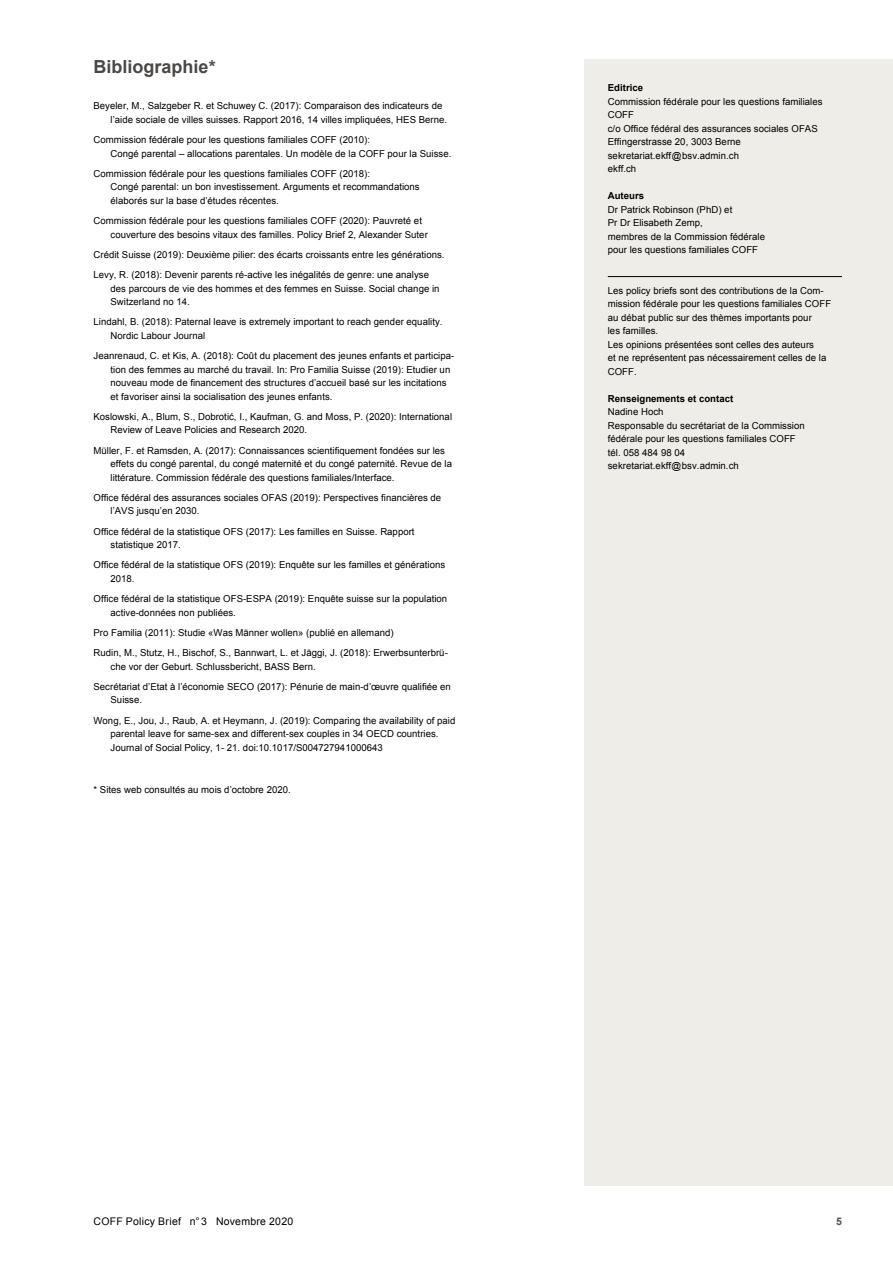
<style>
.page{position:relative;width:893px;height:1263px;background:#fff}
.page>*{position:absolute;margin:0;border:0;box-sizing:border-box;transform-origin:0 0}
.t1{font:700 18px "Arial";color:#4b4744}
.t2{font:10.5px "Arial";letter-spacing:.025em;color:#000}
.t3{font:700 10.5px "Arial";color:#55524e}
.t4{font:9.6px/13.5px "Arial";color:#000}
.t5{font:700 9.6px "Arial";letter-spacing:.005em;color:#000}
</style>
<div class="page">
<div style="left:585px;top:60px;width:308px;height:1126px;background:#eeede7"></div>
<hr style="left:608px;top:276px;width:234px;height:1px;background:#000">
<h1 class="t1" style="left:94px;top:55px;width:124px">Bibliographie*</h1>
<p class="t4" style="left:111px;top:99px;width:338px;text-indent:-17px">Beyeler, M., Salzgeber R. et Schuwey C. (2017): Comparaison des indicateurs de l’aide sociale de villes suisses. Rapport 2016, 14 villes impliquées, HES Berne.</p>
<p class="t4" style="left:111px;top:133px;width:342px;text-indent:-17px">Commission fédérale pour les questions familiales COFF (2010):<br>Congé parental – allocations parentales. Un modèle de la COFF pour la Suisse.</p>
<p class="t4" style="left:111px;top:167px;width:311px;text-indent:-17px">Commission fédérale pour les questions familiales COFF (2018):<br>Congé parental: un bon investissement. Arguments et recommandations élaborés sur la base d’études récentes.</p>
<p class="t4" style="left:111px;top:214px;width:319px;text-indent:-17px">Commission fédérale pour les questions familiales COFF (2020): Pauvreté et couverture des besoins vitaux des familles. Policy Brief 2, Alexander Suter</p>
<p class="t4" style="left:94px;top:244px;width:353px;line-height:20.2px">Crédit Suisse (2019): Deuxième pilier: des écarts croissants entre les générations.<br>Levy, R. (2018): Devenir parents ré-active les inégalités de genre: une analyse</p>
<p class="t4" style="left:111px;top:281px;width:330px">des parcours de vie des hommes et des femmes en Suisse. Social change in<br>Switzerland no 14.</p>
<p class="t4" style="left:111px;top:315px;width:333px;text-indent:-17px">Lindahl, B. (2018): Paternal leave is extremely important to reach gender equality.<br>Nordic Labour Journal</p>
<p class="t4" style="left:111px;top:349px;width:345px;text-indent:-17px">Jeanrenaud, C. et Kis, A. (2018): Coût du placement des jeunes enfants et participa&shy;tion des femmes au marché du travail. In: Pro Familia Suisse (2019): Etudier un nouveau mode de financement des structures d’accueil basé sur les incitations et favoriser ainsi la socialisation des jeunes enfants.</p>
<p class="t4" style="left:111px;top:410px;width:343px;text-indent:-17px">Koslowski, A., Blum, S., Dobrotić, I., Kaufman, G. and Moss, P. (2020): International<br>Review of Leave Policies and Research 2020.</p>
<p class="t4" style="left:111px;top:443px;width:343px;text-indent:-17px">Müller, F. et Ramsden, A. (2017): Connaissances scientifiquement fondées sur les effets du congé parental, du congé maternité et du congé paternité. Revue de la littérature. Commission fédérale des questions familiales/Interface.</p>
<p class="t4" style="left:111px;top:491px;width:332px;text-indent:-17px">Office fédéral des assurances sociales OFAS (2019): Perspectives financières de l’AVS jusqu’en 2030.</p>
<p class="t4" style="left:111px;top:524px;width:306px;text-indent:-17px">Office fédéral de la statistique OFS (2017): Les familles en Suisse. Rapport statistique 2017.</p>
<p class="t4" style="left:111px;top:558px;width:336px;text-indent:-17px">Office fédéral de la statistique OFS (2019): Enquête sur les familles et générations<br>2018.</p>
<p class="t4" style="left:111px;top:592px;width:338px;text-indent:-17px">Office fédéral de la statistique OFS-ESPA (2019): Enquête suisse sur la population active-données non publiées.</p>
<p class="t4" style="left:94px;top:622px;width:356px;line-height:20.2px">Pro Familia (2011): Studie «Was Männer wollen» (publié en allemand)<br>Rudin, M., Stutz, H., Bischof, S., Bannwart, L. et Jäggi, J. (2018): Erwerbsunterbrü-</p>
<p class="t4" style="left:94px;top:656px;width:359px;line-height:20.2px;text-indent:17px">che vor der Geburt. Schlussbericht, BASS Bern.<br>Secrétariat d’Etat à l’économie SECO (2017): Pénurie de main-d’œuvre qualifiée en</p>
<p class="t4" style="left:94px;top:690px;width:363px;line-height:20.2px;text-indent:17px">Suisse.<br>Wong, E., Jou, J., Raub, A. et Heymann, J. (2019): Comparing the availability of paid</p>
<p class="t4" style="left:111px;top:727px;width:329px">parental leave for same-sex and different-sex couples in 34 OECD countries.<br>Journal of Social Policy, 1- 21. doi:10.1017/S004727941000643</p>
<p class="t4" style="left:94px;top:783px;width:199px">* Sites web consultés au mois d’octobre 2020.</p>
<p class="t5" style="left:608px;top:82px;width:37px">Editrice</p>
<p class="t4" style="left:608px;top:95px;width:216px">Commission fédérale pour les questions familiales<br>COFF<br>c/o Office fédéral des assurances sociales OFAS<br>Effingerstrasse 20, 3003 Berne sekretariat.ekff@bsv.admin.ch<br>ekff.ch</p>
<p class="t5" style="left:608px;top:190px;width:38px">Auteurs</p>
<p class="t4" style="left:608px;top:203px;width:159px">Dr Patrick Robinson (PhD) et<br>Pr Dr Elisabeth Zemp,<br>membres de la Commission fédérale pour les questions familiales COFF</p>
<p class="t4" style="left:608px;top:284px;width:225px">Les policy briefs sont des contributions de la Com&shy;mission fédérale pour les questions familiales COFF au débat public sur des thèmes importants pour<br>les familles.<br>Les opinions présentées sont celles des auteurs<br>et ne représentent pas nécessairement celles de la COFF.</p>
<p class="t5" style="left:608px;top:392px;width:127px">Renseignements et contact</p>
<p class="t4" style="left:608px;top:405px;width:199px">Nadine Hoch<br>Responsable du secrétariat de la Commission fédérale pour les questions familiales COFF tél. 058 484 98 04 sekretariat.ekff@bsv.admin.ch</p>
<p class="t2" style="left:94px;top:1215px;width:201px">COFF Policy Brief n° 3 Novembre 2020</p>
<p class="t3" style="left:836px;top:1215px;width:7px">5</p>
</div>
